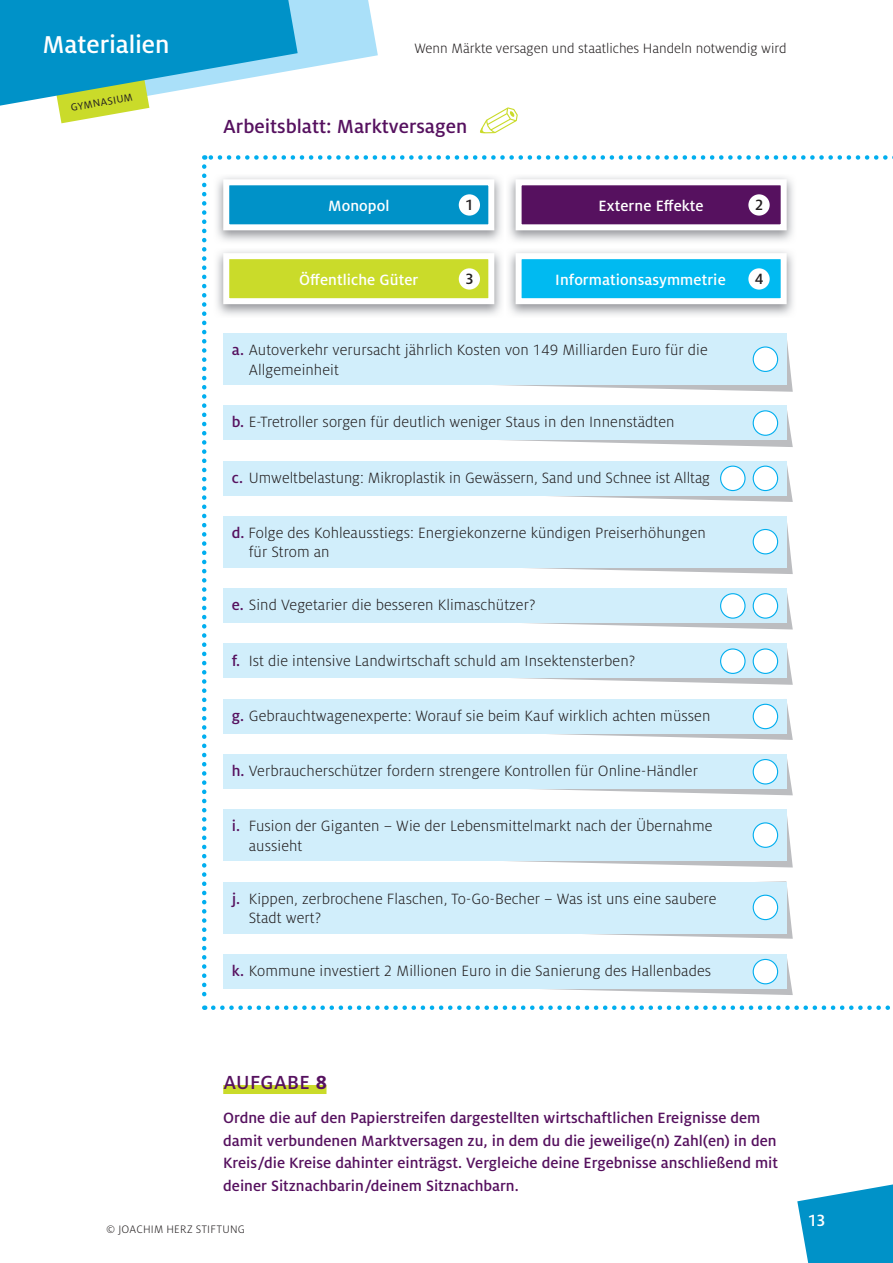
<style>
.page{position:relative;width:893px;height:1263px;background:#fff}
.page>*{position:absolute;margin:0;border:0;box-sizing:border-box;transform-origin:0 0}
.t1{font:500 27px "Milo OT";color:#fff}
.t2{font:500 21px "Milo OT";letter-spacing:.01em;color:#56115f}
.t3{font:500 18px "Milo OT";color:#fff}
.t4{font:300 16.5px/19.5px "Milo Pro";letter-spacing:.005em;color:#231f20}
.t5{font:500 16.5px/22.5px "Milo OT";color:#56115f}
.t6{font:500 16.5px "Milo OT";letter-spacing:.005em;color:#fff}
.t7{font:500 16.5px "Milo OT";color:#231f20}
.t8{font:300 15px "Milo Pro";color:#231f20}
.t9{font:300 12px "Milo Pro";letter-spacing:.025em;color:#231f20}
.t10{font:11.4px "Milo OT";color:#231f20}
.s1{font-family:"Milo OT";font-weight:500;color:#56115f}
.s2{font-weight:700}
</style>
<div class="page">
<svg style="left:204px;top:155px;width:689px;height:5px"></svg>
<svg style="left:202px;top:166px;width:4px;height:844px"></svg>
<svg style="left:213px;top:1005px;width:677px;height:5px"></svg>
<svg style="left:797px;top:1184px;width:96px;height:79px"></svg>
<svg style="left:0;top:0;width:378px;height:123px"></svg>
<svg style="left:485px;top:334px;width:308px;height:58px"></svg>
<svg style="left:485px;top:517px;width:308px;height:57px"></svg>
<svg style="left:510px;top:810px;width:283px;height:57px"></svg>
<svg style="left:485px;top:881px;width:308px;height:58px"></svg>
<svg style="left:504px;top:406px;width:289px;height:41px"></svg>
<svg style="left:485px;top:461px;width:308px;height:41px"></svg>
<svg style="left:485px;top:588px;width:308px;height:41px"></svg>
<svg style="left:516px;top:644px;width:277px;height:41px"></svg>
<svg style="left:485px;top:699px;width:308px;height:41px"></svg>
<svg style="left:485px;top:754px;width:308px;height:41px"></svg>
<svg style="left:485px;top:954px;width:308px;height:41px"></svg>
<svg style="left:480px;top:107px;width:38px;height:27px"></svg>
<img style="left:509px;top:177px;width:284px;height:64px">
<div style="left:519px;top:182px;width:265px;height:45px;background:#56115f"></div>
<div style="left:516px;top:179px;width:271px;height:51px;border:6px solid #fff"></div>
<img style="left:217px;top:177px;width:284px;height:64px">
<div style="left:226px;top:182px;width:265px;height:45px;background:#0092c8"></div>
<div style="left:223px;top:179px;width:271px;height:51px;border:6px solid #fff"></div>
<img style="left:509px;top:251px;width:284px;height:64px">
<div style="left:519px;top:256px;width:265px;height:45px;background:#00baf1"></div>
<div style="left:516px;top:253px;width:271px;height:51px;border:6px solid #fff"></div>
<img style="left:217px;top:251px;width:284px;height:64px">
<div style="left:226px;top:256px;width:265px;height:45px;background:#cadb2a"></div>
<div style="left:223px;top:253px;width:271px;height:51px;border:6px solid #fff"></div>
<div style="left:223px;top:1085px;width:103px;height:9px;background:#cadb2a"></div>
<div style="left:223px;top:333px;width:563px;height:51px;background:#d1eefb"></div>
<div style="left:753px;top:347px;width:25px;height:24px;background:#fff;border-radius:50%"></div>
<div style="left:753px;top:346px;width:25px;height:26px;border:1px solid #00aeef;border-radius:50%"></div>
<div style="left:223px;top:461px;width:563px;height:34px;background:#d1eefb"></div>
<div style="left:753px;top:466px;width:25px;height:24px;background:#fff;border-radius:50%"></div>
<div style="left:753px;top:466px;width:25px;height:25px;border:1px solid #00aeef;border-radius:50%"></div>
<div style="left:223px;top:589px;width:563px;height:34px;background:#d1eefb"></div>
<div style="left:753px;top:594px;width:25px;height:24px;background:#fff;border-radius:50%"></div>
<div style="left:753px;top:593px;width:25px;height:26px;border:1px solid #00aeef;border-radius:50%"></div>
<div style="left:223px;top:699px;width:563px;height:34px;background:#d1eefb"></div>
<div style="left:753px;top:704px;width:25px;height:25px;background:#fff;border-radius:50%"></div>
<div style="left:753px;top:704px;width:25px;height:25px;border:1px solid #00aeef;border-radius:50%"></div>
<div style="left:223px;top:882px;width:563px;height:51px;background:#d1eefb"></div>
<div style="left:753px;top:895px;width:25px;height:24px;background:#fff;border-radius:50%"></div>
<div style="left:753px;top:895px;width:25px;height:25px;border:1px solid #00aeef;border-radius:50%"></div>
<div style="left:223px;top:406px;width:563px;height:34px;background:#d1eefb"></div>
<div style="left:753px;top:411px;width:25px;height:24px;background:#fff;border-radius:50%"></div>
<div style="left:753px;top:410px;width:25px;height:26px;border:1px solid #00aeef;border-radius:50%"></div>
<div style="left:223px;top:516px;width:563px;height:51px;background:#d1eefb"></div>
<div style="left:753px;top:529px;width:25px;height:25px;background:#fff;border-radius:50%"></div>
<div style="left:753px;top:529px;width:25px;height:25px;border:1px solid #00aeef;border-radius:50%"></div>
<div style="left:223px;top:644px;width:563px;height:34px;background:#d1eefb"></div>
<div style="left:753px;top:649px;width:25px;height:24px;background:#fff;border-radius:50%"></div>
<div style="left:753px;top:648px;width:25px;height:26px;border:1px solid #00aeef;border-radius:50%"></div>
<div style="left:721px;top:649px;width:24px;height:24px;background:#fff;border-radius:50%"></div>
<div style="left:720px;top:648px;width:26px;height:26px;border:1px solid #00aeef;border-radius:50%"></div>
<div style="left:223px;top:754px;width:563px;height:34px;background:#d1eefb"></div>
<div style="left:753px;top:759px;width:25px;height:25px;background:#fff;border-radius:50%"></div>
<div style="left:753px;top:759px;width:25px;height:25px;border:1px solid #00aeef;border-radius:50%"></div>
<div style="left:223px;top:954px;width:563px;height:34px;background:#d1eefb"></div>
<div style="left:753px;top:959px;width:25px;height:25px;background:#fff;border-radius:50%"></div>
<div style="left:753px;top:959px;width:25px;height:25px;border:1px solid #00aeef;border-radius:50%"></div>
<div style="left:223px;top:810px;width:563px;height:51px;background:#d1eefb"></div>
<div style="left:753px;top:823px;width:25px;height:24px;background:#fff;border-radius:50%"></div>
<div style="left:753px;top:822px;width:25px;height:26px;border:1px solid #00aeef;border-radius:50%"></div>
<div style="left:459px;top:194px;width:21px;height:22px;background:#fff;border-radius:50%"></div>
<div style="left:748px;top:194px;width:22px;height:22px;background:#fff;border-radius:50%"></div>
<div style="left:459px;top:268px;width:21px;height:22px;background:#fff;border-radius:50%"></div>
<div style="left:748px;top:268px;width:22px;height:22px;background:#fff;border-radius:50%"></div>
<div style="left:721px;top:466px;width:24px;height:24px;background:#fff;border-radius:50%"></div>
<div style="left:720px;top:466px;width:26px;height:25px;border:1px solid #00aeef;border-radius:50%"></div>
<div style="left:721px;top:594px;width:24px;height:24px;background:#fff;border-radius:50%"></div>
<div style="left:720px;top:593px;width:26px;height:26px;border:1px solid #00aeef;border-radius:50%"></div>
<h1 class="t1" style="left:43px;top:30px;width:129px">Materialien</h1>
<p class="t10" style="left:70px;top:101px;width:64px;rotate:-10deg">GYMNASIUM</p>
<p class="t8" style="left:414px;top:40px;width:374px">Wenn Märkte versagen und staatliches Handeln notwendig wird</p>
<p class="t2" style="left:223px;top:115px;width:245px">arbeitsblatt: Marktversagen</p>
<p class="t7" style="left:465px;top:195px;width:10px">1</p>
<p class="t7" style="left:755px;top:195px;width:10px">2</p>
<p class="t6" style="left:328px;top:197px;width:63px">Monopol</p>
<p class="t6" style="left:599px;top:197px;width:107px">externe effekte</p>
<p class="t6" style="left:299px;top:271px;width:121px">Öffentliche güter</p>
<p class="t6" style="left:555px;top:271px;width:172px">informationsasymmetrie</p>
<p class="t7" style="left:465px;top:269px;width:10px">3</p>
<p class="t7" style="left:755px;top:269px;width:10px">4</p>
<p class="t4" style="left:249px;top:340px;width:460px;text-indent:-17px"><span class="s1">a.</span> Autoverkehr verursacht jährlich Kosten von 149 Milliarden Euro für die<br>Allgemeinheit</p>
<p class="t4" style="left:232px;top:413px;width:444px"><span class="s1">b.</span> E-Tretroller sorgen für deutlich weniger Staus in den Innenstädten</p>
<p class="t4" style="left:232px;top:468px;width:480px"><span class="s1">c.</span> Umweltbelastung: Mikroplastik in Gewässern, Sand und Schnee ist Alltag</p>
<p class="t4" style="left:249px;top:523px;width:459px;text-indent:-17px"><span class="s1">d.</span> Folge des Kohleausstiegs: Energiekonzerne kündigen Preiserhöhungen für Strom an</p>
<p class="t4" style="left:232px;top:595px;width:305px"><span class="s1">e.</span> Sind Vegetarier die besseren Klimaschützer?</p>
<p class="t4" style="left:232px;top:651px;width:405px"><span class="s1">f.</span> Ist die intensive Landwirtschaft schuld am Insektensterben?</p>
<p class="t4" style="left:232px;top:706px;width:480px"><span class="s1">g.</span> Gebrauchtwagenexperte: Worauf sie beim Kauf wirklich achten müssen</p>
<p class="t4" style="left:232px;top:761px;width:468px"><span class="s1">h.</span> Verbraucherschützer fordern strengere Kontrollen für Online-Händler</p>
<p class="t4" style="left:249px;top:816px;width:465px;text-indent:-17px"><span class="s1">i.</span> Fusion der Giganten – Wie der Lebensmittelmarkt nach der Übernahme aussieht</p>
<p class="t4" style="left:249px;top:889px;width:469px;text-indent:-17px"><span class="s1">j.</span> Kippen, zerbrochene Flaschen, To-Go-Becher – Was ist uns eine saubere<br>Stadt wert?</p>
<p class="t4" style="left:232px;top:961px;width:481px"><span class="s1">k.</span> Kommune investiert 2 Millionen Euro in die Sanierung des Hallenbades</p>
<p class="t2" style="left:223px;top:1071px;width:105px">aufgabe <span class="s2">8</span></p>
<p class="t5" style="left:223px;top:1107px;width:556px">ordne die auf den papierstreifen dargestellten wirtschaftlichen ereignisse dem damit verbundenen Marktversagen zu, in dem du die jeweilige(n) Zahl(en) in den kreis /die kreise dahinter einträgst. vergleiche deine ergebnisse anschließend mit deiner sitznachbarin /deinem sitznachbarn.</p>
<p class="t9" style="left:106px;top:1223px;width:140px">© JOACHIM HERZ STIFTUNG</p>
<p class="t3" style="left:808px;top:1211px;width:19px">13</p>
</div>
